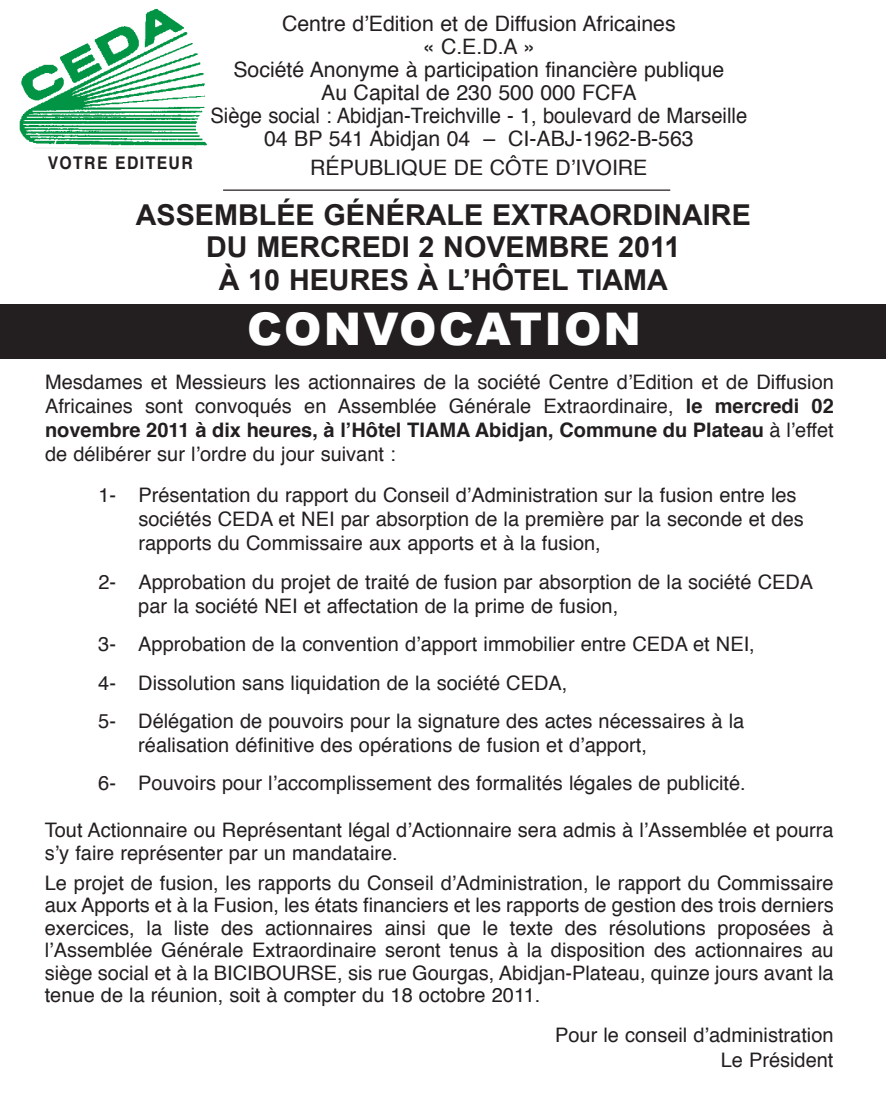
<style>
.page{position:relative;width:886px;height:1113px;background:#fff}
.page>*{position:absolute;margin:0;border:0;box-sizing:border-box;transform-origin:0 0}
.t1{font:900 45px "Arial";letter-spacing:.045em;color:#fff}
.t2{font:700 28.75px/32.5px "Arial";color:#231f20;text-align:center}
.t3{font:21.25px/23px "Helvetica";color:#231f20;text-align:center}
.t4{font:20px/24px "Helvetica";color:#231f20}
.t5{font:700 17.5px "Helvetica";letter-spacing:.09em;color:#231f20;scale:.9 1}
.s1{font-weight:700}
</style>
<div class="page">
<div style="left:0;top:305px;width:886px;height:54px;background:#231f20"></div>
<hr style="left:223px;top:189px;width:447px;height:2px;background:#231f20">
<img style="left:19px;top:9px;width:188px;height:140px">
<p class="t3" style="left:210px;top:14px;width:538px">Centre d’Edition et de Diffusion Africaines<br>« C.E.D.A »<br>Société Anonyme à participation financière publique<br>Au Capital de 230 500 000 FCFA<br>Siège social : Abidjan-Treichville - 1, boulevard de Marseille 04 BP 541 Abidjan 04 – CI-ABJ-1962-B-563</p>
<p class="t3" style="left:310px;top:157px;width:339px">RÉPUBLIQUE DE CÔTE D’IVOIRE</p>
<h2 class="t2" style="left:136px;top:198px;width:616px">ASSEMBLÉE GÉNÉRALE EXTRAORDINAIRE<br>DU MERCREDI 2 NOVEMBRE 2011<br>À 10 HEURES À L’HÔTEL TIAMA</h2>
<h1 class="t1" style="left:247px;top:296px;width:395px">CONVOCATION</h1>
<p class="t5" style="left:48px;top:156px;width:163px">VOTRE EDITEUR</p>
<p class="t4" style="left:45px;top:372px;width:790px;text-align:justify">Mesdames et Messieurs les actionnaires de la société Centre d’Edition et de Diffusion Africaines sont convoqués en Assemblée Générale Extraordinaire, <span class="s1">le mercredi 02 novembre 2011 à dix heures, à l’Hôtel TIAMA Abidjan, Commune du Plateau</span> à l’effet de délibérer sur l’ordre du jour suivant :</p>
<p class="t4" style="left:138px;top:485px;width:667px;text-indent:-40px">1- Présentation du rapport du Conseil d’Administration sur la fusion entre les sociétés CEDA et NEI par absorption de la première par la seconde et des rapports du Commissaire aux apports et à la fusion,</p>
<p class="t4" style="left:138px;top:571px;width:676px;text-indent:-40px">2- Approbation du projet de traité de fusion par absorption de la société CEDA par la société NEI et affectation de la prime de fusion,</p>
<p class="t4" style="left:98px;top:626px;width:658px;line-height:38.5px">3- Approbation de la convention d’apport immobilier entre CEDA et NEI,<br>4- Dissolution sans liquidation de la société CEDA,<br>5- Délégation de pouvoirs pour la signature des actes nécessaires à la</p>
<p class="t4" style="left:98px;top:727px;width:649px;line-height:38.5px;text-indent:40px">réalisation définitive des opérations de fusion et d’apport,<br>6- Pouvoirs pour l’accomplissement des formalités légales de publicité.</p>
<p class="t4" style="left:45px;top:820px;width:790px;line-height:22.5px">Tout Actionnaire ou Représentant légal d’Actionnaire sera admis à l’Assemblée et pourra s’y faire représenter par un mandataire.</p>
<p class="t4" style="left:45px;top:873px;width:790px;line-height:22.5px;text-align:justify">Le projet de fusion, les rapports du Conseil d’Administration, le rapport du Commissaire aux Apports et à la Fusion, les états financiers et les rapports de gestion des trois derniers exercices, la liste des actionnaires ainsi que le texte des résolutions proposées à l’Assemblée Générale Extraordinaire seront tenus à la disposition des actionnaires au siège social et à la BICIBOURSE, sis rue Gourgas, Abidjan-Plateau, quinze jours avant la tenue de la réunion, soit à compter du 18 octobre 2011.</p>
<p class="t4" style="left:555px;top:1024px;width:280px;line-height:25px;text-align:right">Pour le conseil d’administration<br>Le Président</p>
</div>
